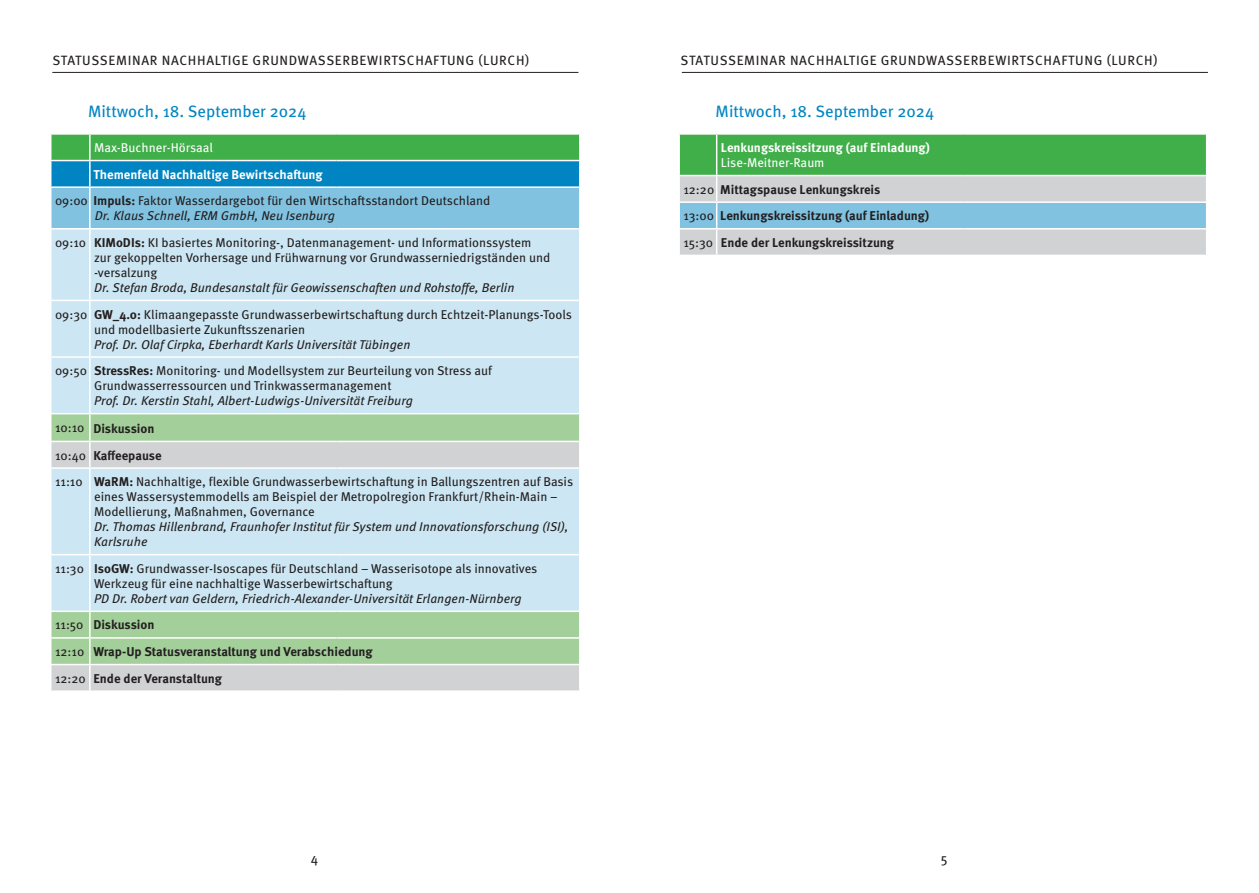
<style>
.page{position:relative;width:1259px;height:893px;background:#fff}
.page>*{position:absolute;margin:0;border:0;box-sizing:border-box;transform-origin:0 0}
.Prog_Datum{font:16.5px "Meta Pro";color:#0085c2}
.t1{font:13.5px "Meta Pro";letter-spacing:.05em;color:#231f20}
.Programm_Text{font:12.75px/15px "Meta Pro";color:#231f20}
.Programm_Text-2{font:italic 12.75px/15px "Meta Pro";color:#231f20}
.Programm_Chair{font:700 12.75px "Meta Pro";letter-spacing:-.005em;color:#231f20}
.Programm_Pausen{font:12.75px/15px "Meta Pro";color:#231f20}
.Programm_Pausen-2{font:italic 12.75px "Meta Pro";color:#231f20}
.Programm_Text-3{font:12.75px "Meta Pro";color:#fff}
.Programm_Chair-2{font:700 12.75px "Meta Pro";color:#fff}
.Programm_Chair-3{font:italic 12.75px "Meta Pro";color:#231f20}
.Programm_Text-4{font:700 12.75px "Meta Pro";color:#fff}
.Programm_Text-5{font:700 12.75px "Meta Pro";color:#231f20}
.Programm_Topic{font:700 12.75px "Meta Pro";letter-spacing:-.005em;color:#231f20}
.s1{font-weight:700}
</style>
<div class="page">
<hr style="left:52px;top:72px;width:526px;height:1px;background:#231f20">
<hr style="left:682px;top:72px;width:526px;height:1px;background:#231f20">
<div style="left:51px;top:230px;width:528px;height:183px;background:#cce7f3"></div>
<svg style="left:51px;top:414px;width:528px;height:27px;background:#a5d09c"></svg>
<svg style="left:51px;top:442px;width:528px;height:248px;background:#c4ddda"></svg>
<hr style="left:89px;top:230px;width:2px;height:70px;background:#fff">
<hr style="left:50px;top:300px;width:40px;height:1px;background:#fff">
<hr style="left:90px;top:300px;width:246px;height:1px;background:#fff">
<hr style="left:89px;top:301px;width:2px;height:55px;background:#fff">
<hr style="left:336px;top:300px;width:244px;height:1px;background:#fff">
<hr style="left:50px;top:356px;width:40px;height:2px;background:#fff">
<hr style="left:90px;top:356px;width:246px;height:2px;background:#fff">
<hr style="left:89px;top:358px;width:2px;height:55px;background:#fff">
<hr style="left:336px;top:356px;width:244px;height:2px;background:#fff">
<hr style="left:89px;top:414px;width:2px;height:27px;background:#fff">
<hr style="left:89px;top:442px;width:2px;height:25px;background:#fff">
<hr style="left:50px;top:467px;width:40px;height:2px;background:#fff">
<hr style="left:90px;top:467px;width:246px;height:2px;background:#fff">
<hr style="left:89px;top:469px;width:2px;height:85px;background:#fff">
<hr style="left:336px;top:467px;width:244px;height:2px;background:#fff">
<hr style="left:50px;top:554px;width:40px;height:1px;background:#fff">
<hr style="left:90px;top:554px;width:246px;height:1px;background:#fff">
<hr style="left:89px;top:555px;width:2px;height:56px;background:#fff">
<hr style="left:336px;top:554px;width:244px;height:1px;background:#fff">
<hr style="left:50px;top:611px;width:40px;height:1px;background:#fff">
<hr style="left:90px;top:611px;width:246px;height:1px;background:#fff">
<hr style="left:89px;top:612px;width:2px;height:25px;background:#fff">
<hr style="left:336px;top:611px;width:244px;height:1px;background:#fff">
<hr style="left:50px;top:637px;width:40px;height:2px;background:#fff">
<hr style="left:90px;top:637px;width:246px;height:2px;background:#fff">
<hr style="left:89px;top:639px;width:2px;height:25px;background:#fff">
<hr style="left:336px;top:637px;width:244px;height:2px;background:#fff">
<hr style="left:50px;top:664px;width:40px;height:1px;background:#fff">
<hr style="left:90px;top:664px;width:246px;height:1px;background:#fff">
<hr style="left:89px;top:665px;width:2px;height:25px;background:#fff">
<hr style="left:336px;top:664px;width:244px;height:1px;background:#fff">
<svg style="left:50px;top:135px;width:530px;height:94px;background:#53afb1"></svg>
<svg style="left:679px;top:135px;width:528px;height:120px;background:#92c4aa"></svg>
<p class="t1" style="left:52px;top:50px;width:478px">STATUSSEMINAR NACHHALTIGE GRUNDWASSERBEWIRTSCHAFTUNG (LURCH)</p>
<p class="t1" style="left:680px;top:50px;width:478px">STATUSSEMINAR NACHHALTIGE GRUNDWASSERBEWIRTSCHAFTUNG (LURCH)</p>
<p class="Prog_Datum" style="left:88px;top:99px;width:220px">Mittwoch, 18. September 2024</p>
<p class="Programm_Text-3" style="left:94px;top:138px;width:120px">Max-Buchner-Hörsaal</p>
<p class="Programm_Chair-2" style="left:93px;top:164px;width:231px">Themenfeld Nachhaltige Bewirtschaftung</p>
<p class="Programm_Text" style="left:55px;top:192px;width:437px">09:00 <span class="s1">Impuls:</span> Faktor Wasserdargebot für den Wirtschaftsstandort Deutschland</p>
<p class="Programm_Chair-3" style="left:95px;top:206px;width:242px">Dr. Klaus Schnell, ERM GmbH, Neu Isenburg</p>
<p class="Programm_Text" style="left:55px;top:234px;width:33px">09:10</p>
<p class="Programm_Text" style="left:94px;top:234px;width:458px"><span class="s1">KIMoDIs:</span> KI basiertes Monitoring-, Datenmanagement- und Informationssystem zur gekoppelten Vorhersage und Frühwarnung vor Grundwasserniedrigständen und -versalzung</p>
<p class="Programm_Text-2" style="left:94px;top:279px;width:422px">Dr. Stefan Broda, Bundesanstalt für Geowissenschaften und Rohstoffe, Berlin</p>
<p class="Programm_Text" style="left:55px;top:306px;width:34px">09:30</p>
<p class="Programm_Text" style="left:94px;top:306px;width:479px"><span class="s1">GW_4.0:</span> Klimaangepasste Grundwasserbewirtschaftung durch Echtzeit-Planungs-Tools und modellbasierte Zukunftsszenarien</p>
<p class="Programm_Text-2" style="left:94px;top:336px;width:318px">Prof. Dr. Olaf Cirpka, Eberhardt Karls Universität Tübingen</p>
<p class="Programm_Text" style="left:55px;top:362px;width:33px">09:50</p>
<p class="Programm_Text" style="left:94px;top:362px;width:399px"><span class="s1">StressRes:</span> Monitoring- und Modellsystem zur Beurteilung von Stress auf<br>Grundwasserressourcen und Trinkwassermanagement</p>
<p class="Programm_Text-2" style="left:94px;top:392px;width:320px">Prof. Dr. Kerstin Stahl, Albert-Ludwigs-Universität Freiburg</p>
<p class="Programm_Text" style="left:55px;top:419px;width:31px">10:10</p>
<p class="Programm_Chair" style="left:93px;top:418px;width:63px">Diskussion</p>
<p class="Programm_Text" style="left:55px;top:447px;width:33px">10:40</p>
<p class="Programm_Chair" style="left:93px;top:445px;width:70px">Kaffeepause</p>
<p class="Programm_Text" style="left:55px;top:473px;width:29px">11:10</p>
<p class="Programm_Text" style="left:94px;top:473px;width:480px"><span class="s1">WaRM:</span> Nachhaltige, flexible Grundwasserbewirtschaftung in Ballungszentren auf Basis eines Wassersystemmodells am Beispiel der Metropolregion Frankfurt/Rhein-Main –<br>Modellierung, Maßnahmen, Governance</p>
<p class="Programm_Text-2" style="left:94px;top:518px;width:476px">Dr. Thomas Hillenbrand, Fraunhofer Institut für System und Innovationsforschung (ISI),<br>Karlsruhe</p>
<p class="Programm_Text" style="left:55px;top:560px;width:30px">11:30</p>
<p class="Programm_Pausen" style="left:94px;top:560px;width:445px"><span class="s1">IsoGW:</span> Grundwasser-Isoscapes für Deutschland – Wasserisotope als innovatives<br>Werkzeug für eine nachhaltige Wasserbewirtschaftung</p>
<p class="Programm_Pausen-2" style="left:94px;top:589px;width:429px">PD Dr. Robert van Geldern, Friedrich-Alexander-Universität Erlangen-Nürnberg</p>
<p class="Programm_Text" style="left:55px;top:617px;width:30px">11:50</p>
<p class="Programm_Topic" style="left:93px;top:615px;width:63px">Diskussion</p>
<p class="Programm_Text" style="left:55px;top:643px;width:31px">12:10</p>
<p class="Programm_Chair" style="left:93px;top:642px;width:281px">Wrap-Up Statusveranstaltung und Verabschiedung</p>
<p class="Programm_Text" style="left:55px;top:670px;width:32px">12:20</p>
<p class="Programm_Chair" style="left:93px;top:668px;width:130px">Ende der Veranstaltung</p>
<p class="Prog_Datum" style="left:715px;top:99px;width:220px">Mittwoch, 18. September 2024</p>
<p class="Programm_Text-4" style="left:721px;top:138px;width:210px">Lenkungskreissitzung (auf Einladung)</p>
<p class="Programm_Text-3" style="left:721px;top:153px;width:105px">Lise-Meitner-Raum</p>
<p class="Programm_Text" style="left:683px;top:181px;width:32px">12:20</p>
<p class="Programm_Chair" style="left:720px;top:179px;width:162px">Mittagspause Lenkungskreis</p>
<p class="Programm_Text" style="left:683px;top:207px;width:32px">13:00</p>
<p class="Programm_Chair" style="left:720px;top:206px;width:210px">Lenkungskreissitzung (auf Einladung)</p>
<p class="Programm_Text" style="left:683px;top:234px;width:31px">15:30</p>
<p class="Programm_Text-5" style="left:721px;top:232px;width:175px">Ende der Lenkungskreissitzung</p>
<p class="t1" style="left:311px;top:848px;width:9px">4</p>
<p class="t1" style="left:941px;top:848px;width:8px">5</p>
</div>
